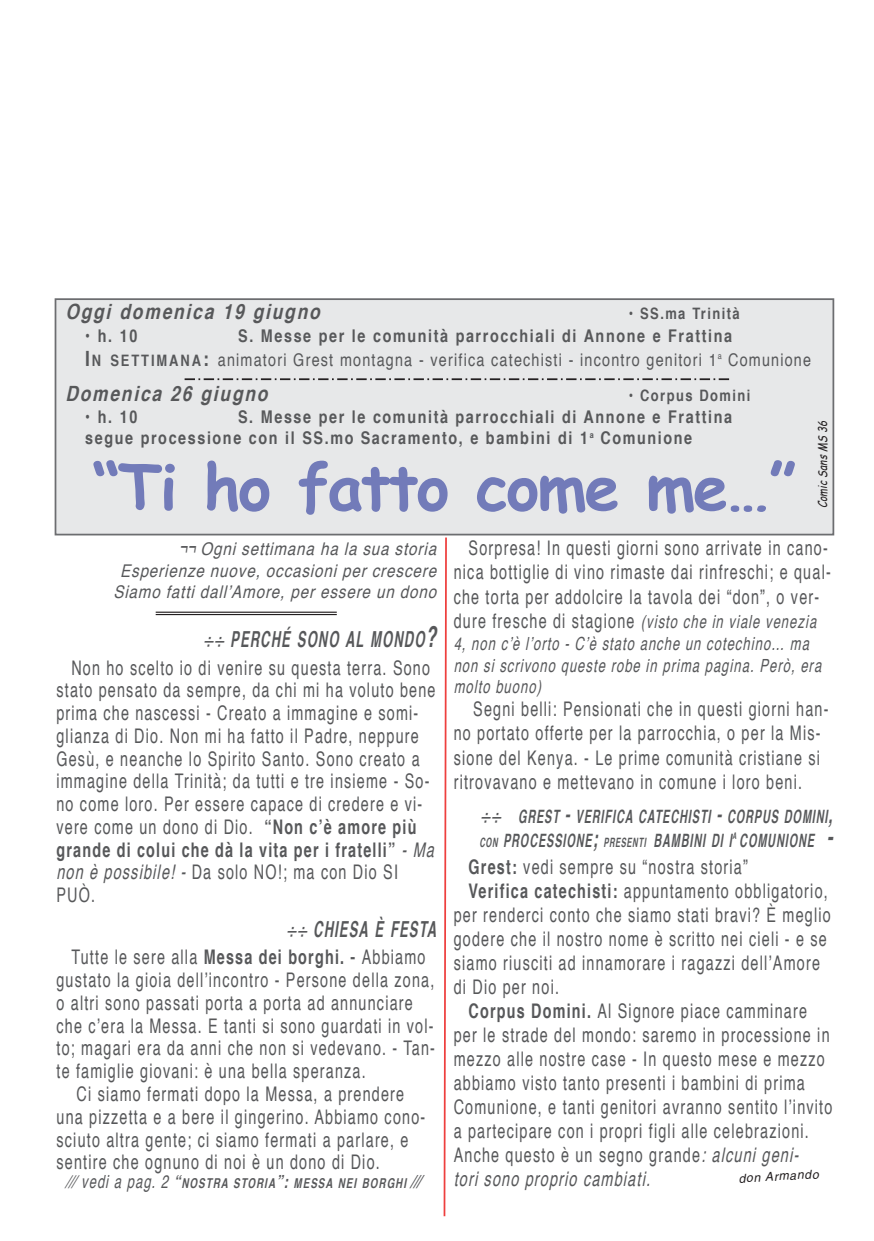
<style>
.page{position:relative;width:874px;height:1241px;background:#fff}
.page>*{position:absolute;margin:0;border:0;box-sizing:border-box;transform-origin:0 0}
.t1{font:italic 700 condensed 22.05px "Helvetica";color:#57585a;scale:.71 1}
.t2{font:italic 700 condensed 21px "Helvetica";color:#57585a}
.t3{font:condensed 20.12px/22.8px "Helvetica";letter-spacing:.07em;color:#57585a;scale:.87 1}
.t4{font:italic condensed 20.12px "Helvetica";color:#57585a;scale:.87 1}
.t5{font:italic 700 condensed 18.38px/24.5px "Helvetica";color:#57585a;scale:.71 1}
.t6{font:italic condensed 18.2px/21.9px "Helvetica";color:#57585a;scale:.87 1}
.t7{font:condensed 17.5px/23.6px "Helvetica";letter-spacing:.07em;color:#57585a}
.t8{font:700 condensed 17.5px/21px "Helvetica";letter-spacing:.09em;color:#57585a}
.t9{font:italic condensed 17.5px/21px "Helvetica";color:#57585a;text-align:right;scale:1.05 1}
.t10{font:700 condensed 15.75px "Helvetica";letter-spacing:.09em;color:#57585a}
.t11{font:italic 700 condensed 13.65px "Helvetica";color:#57585a;scale:.87 1}
.t12{font:italic 12.25px "Comic Sans MS";color:#231f20;scale:.82 1}
.t13{font:italic 12.25px "Helvetica";color:#231f20}
.t14{font:italic 700 condensed 9.1px "Helvetica";color:#57585a;scale:.71 1}
.s1{font-weight:700}
.s2{font-weight:700;font-size:21px}
.s3{font-weight:700;font-size:15.75px}
.s4{font-size:22.05px}
.s5{font-weight:400;font-size:20.12px}
.s6{font-size:29.4px}
.s7{font-style:italic}
.s8{font-weight:400;font-size:18.2px}
.s9{font-size:18.2px}
.s10{font-style:normal;font-size:20.12px}
.s11{font-size:24.5px}
.s12{font-size:12.78px}
</style>
<div class="page">
<div style="left:56px;top:300px;width:776px;height:233px;background:#e7e8e9"></div>
<div style="left:55px;top:298px;width:778px;height:237px;border:2px solid #6c6d70"></div>
<svg style="left:184px;top:378px;width:544px;height:2px"></svg>
<svg style="left:93px;top:460px;width:234px;height:51px"></svg>
<svg style="left:730px;top:460px;width:64px;height:52px"></svg>
<hr style="left:156px;top:611px;width:180px;height:1px;background:#231f20">
<hr style="left:156px;top:614px;width:180px;height:1px;background:#231f20">
<svg style="left:442px;top:535px;width:5px;height:682px"></svg>
<p class="t2" style="left:65px;top:303px;width:260px">OGGI DOMENICA 19 GIUGNO</p>
<p class="t10" style="left:628px;top:307px;width:112px">• ss.ma trinità</p>
<p class="t8" style="left:85px;top:327px;width:54px">• h. 10</p>
<p class="t7" style="left:85px;top:325px;width:727px;text-indent:153px"><span class="s1">s. Messe per le comunità parrocchiali di annone e frattina<br></span><span class="s2">i</span><span class="s3">n settiMana</span><span class="s2">:</span> animatori Grest montagna - verifica catechisti - incontro genitori 1<sup>a</sup> Comunione</p>
<p class="t2" style="left:65px;top:384px;width:208px">DOMENICA 26 GIUGNO</p>
<p class="t10" style="left:628px;top:388px;width:123px">• corpus domini</p>
<p class="t8" style="left:85px;top:408px;width:54px">• h. 10</p>
<p class="t8" style="left:85px;top:408px;width:648px;text-indent:153px">s. Messe per le comunità parrocchiali di annone e frattina segue processione con il ss.mo sacramento, e bambini di 1<sup>a</sup> comunione</p>
<p class="t12" style="left:813px;top:508px;width:111px;rotate:-90deg">Comic Sans MS 36</p>
<p class="t9" style="left:113px;top:540px;width:312px"><span class="s4">¬¬</span> Ogni settimana ha la sua storia<br>Esperienze nuove, occasioni per crescere<br>Siamo fatti dall’Amore, per essere un dono</p>
<p class="t1" style="left:203px;top:629px;width:335px"><span class="s5">÷÷</span> PERCHÉ SONO AL MONDO<span class="s6">?</span></p>
<p class="t3" style="left:56px;top:657px;width:439px;text-indent:15px">Non ho scelto io di venire su questa terra. Sono stato pensato da sempre, da chi mi ha voluto bene prima che nascessi - Creato a immagine e somi&shy;glianza di Dio. Non mi ha fatto il Padre, neppure Gesù, e neanche lo Spirito Santo. Sono creato a immagine della Trinità; da tutti e tre insieme - So&shy;no come loro. Per essere capace di credere e vi&shy;vere come un dono di Dio. <span class="s1">“non c’è amore più grande di colui che dà la vita per i fratelli”</span> <span class="s7">-Ma nonèpossibile!-</span>Da solo NO!; ma con Dio SI PUÒ.</p>
<p class="t1" style="left:286px;top:919px;width:217px"><span class="s5">÷÷</span> CHIESA È FESTA</p>
<p class="t3" style="left:71px;top:947px;width:408px">Tutte le sere alla <span class="s1">Messa dei borghi. -</span> Abbiamo</p>
<p class="t3" style="left:56px;top:970px;width:436px">gustato la gioia dell’incontro - Persone della zona,</p>
<p class="t3" style="left:56px;top:992px;width:411px">o altri sono passati porta a porta ad annunciare</p>
<p class="t3" style="left:56px;top:1015px;width:435px">che c’era la Messa. E tanti si sono guardati in vol-</p>
<p class="t3" style="left:56px;top:1038px;width:436px">to; magari era da anni che non si vedevano. - Tan-</p>
<p class="t3" style="left:56px;top:1061px;width:357px">te famiglie giovani: è una bella speranza.</p>
<p class="t3" style="left:77px;top:1083px;width:378px">Ci siamo fermati dopo la Messa, a prendere</p>
<p class="t3" style="left:56px;top:1106px;width:425px">una pizzetta e a bere il gingerino. Abbiamo cono-</p>
<p class="t3" style="left:56px;top:1129px;width:406px">sciuto altra gente; ci siamo fermati a parlare, e</p>
<p class="t3" style="left:56px;top:1152px;width:373px">sentire che ognuno di noi è un dono di Dio.</p>
<p class="t11" style="left:67px;top:1177px;width:408px"><span class="s8">⁄⁄⁄ vedi a pag. 2</span> <span class="s9">“</span>NOSTRA STORIA<span class="s9">”:</span> MESSA NEI BORGHI <span class="s9">⁄⁄⁄</span></p>
<p class="t3" style="left:453px;top:538px;width:435px;line-height:24px;text-align:center">Sorpresa! In questi giorni sono arrivate in cano&shy;nica bottiglie di vino rimaste dai rinfreschi; e qual&shy;che torta per addolcire la tavola dei “don”, o ver-</p>
<p class="t6" style="left:453px;top:611px;width:427px"><span class="s10">dure fresche di stagione</span> (vistocheinvialevenezia 4, non c’è l’orto - C’è stato anche un cotechino… ma non si scrivono queste robe in prima pagina. Però, era molto buono)</p>
<p class="t3" style="left:453px;top:699px;width:432px;line-height:24px;text-indent:20px">Segni belli: Pensionati che in questi giorni han&shy;no portato offerte per la parrocchia, o per la Mis&shy;sione del Kenya. - Le prime comunità cristiane si ritrovavano e mettevano in comune i loro beni.</p>
<p class="t5" style="left:479px;top:805px;width:505px"><span class="s5">÷÷</span> GREST <span class="s11">-</span> VERIFICA CATECHISTI <span class="s11">-</span> CORPUS DOMINI<span class="s11">,<br></span><span class="s12">CON</span> PROCESSIONE<span class="s11">;</span> <span class="s12">PRESENTI</span> BAMBINI DI I COMUNIONE <span class="s6">-</span></p>
<p class="t14" style="left:732px;top:831px;width:9px">A</p>
<p class="t3" style="left:468px;top:856px;width:322px"><span class="s1">grest:</span> vedi sempre su “nostra storia”</p>
<p class="t3" style="left:468px;top:880px;width:414px"><span class="s1">verifica catechisti:</span> appuntamento obbligatorio,</p>
<p class="t3" style="left:453px;top:904px;width:435px">per renderci conto che siamo stati bravi? È meglio</p>
<p class="t3" style="left:453px;top:928px;width:430px">godere che il nostro nome è scritto nei cieli - e se</p>
<p class="t3" style="left:453px;top:952px;width:422px">siamo riusciti ad innamorare i ragazzi dell’Amore</p>
<p class="t3" style="left:453px;top:976px;width:122px">di Dio per noi.</p>
<p class="t3" style="left:468px;top:1000px;width:390px"><span class="s1">corpus domini.</span> Al Signore piace camminare</p>
<p class="t3" style="left:453px;top:1024px;width:433px">per le strade del mondo: saremo in processione in</p>
<p class="t3" style="left:453px;top:1048px;width:428px">mezzo alle nostre case - In questo mese e mezzo</p>
<p class="t3" style="left:453px;top:1072px;width:405px">abbiamo visto tanto presenti i bambini di prima</p>
<p class="t3" style="left:453px;top:1096px;width:436px">Comunione, e tanti genitori avranno sentito l’invito</p>
<p class="t3" style="left:453px;top:1120px;width:409px">a partecipare con i propri figli alle celebrazioni.</p>
<p class="t3" style="left:453px;top:1144px;width:401px">Anche questo è un segno grande<span class="s7">:alcunigeni-</span></p>
<p class="t4" style="left:453px;top:1170px;width:231px">tori sono proprio cambiati.</p>
<p class="t13" style="left:737px;top:1173px;width:82px;rotate:-3deg">don Armando</p>
</div>
